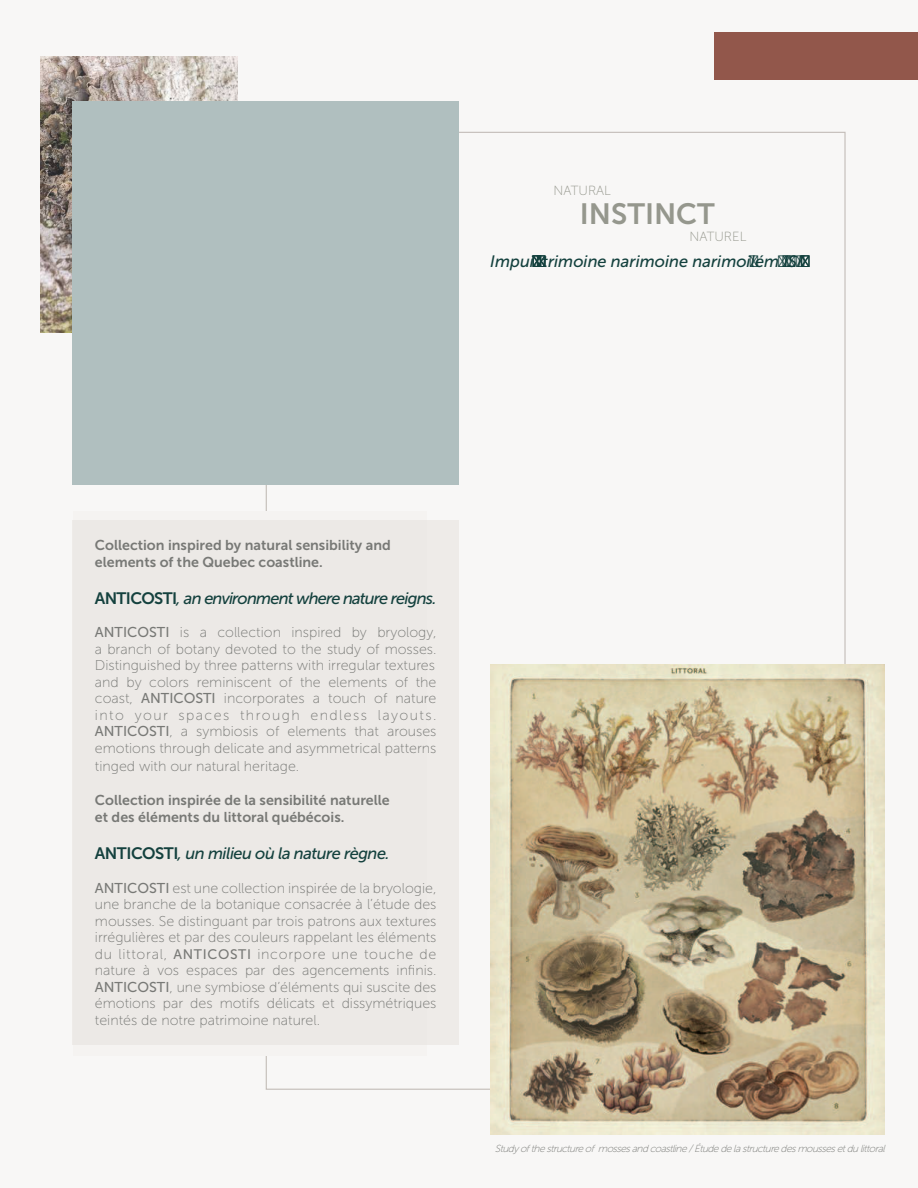
<style>
.page{position:relative;width:918px;height:1188px;background:#f8f7f6}
.page>*{position:absolute;margin:0;border:0;box-sizing:border-box;transform-origin:0 0}
.t1{font:29.25px "Museo Sans 700";color:#95978d}
.t2{font:italic 16.5px "Museo Sans 500";color:#14413e}
.t3{font:italic 16.5px "Museo Sans 500";letter-spacing:-.05em;color:#14413e}
.t4{font:italic 16.5px "Museo Sans 500";letter-spacing:-.03em;color:#14413e}
.t5{font:14.25px/16.6px "Museo Sans 100";color:#787976;text-align:justify}
.t6{font:14.25px/17.1px "Museo Sans 700";color:#787976}
.t7{font:13.2px "Museo Sans 100";color:#95978d}
.t8{font:italic 10.2px "Museo Sans 100";color:#787976}
.s1{font-family:"Museo Sans 700";font-style:normal}
.s2{font-family:"Museo Sans 500"}
.s3{font-family:"Museo Sans 500";font-size:13.8px}
</style>
<div class="page">
<div style="left:715px;top:33px;width:203px;height:47px;background:#92574b"></div>
<img style="left:41px;top:56px;width:197px;height:276px">
<div style="left:73px;top:511px;width:354px;height:545px;background:#f5f3f1"></div>
<div style="left:72px;top:101px;width:387px;height:384px;background:#b0bfbf"></div>
<img style="left:490px;top:664px;width:395px;height:471px">
<div style="left:72px;top:520px;width:387px;height:524px;background:#ece9e6"></div>
<p class="t7" style="left:553px;top:184px;width:59px">NATURAL</p>
<h1 class="t1" style="left:580px;top:202px;width:136px">INSTINCT</h1>
<p class="t2" style="left:490px;top:255px;width:323px">ImpuiTd1.186.trimoine narimoine narimoi1lém90INSTINCT</p>
<p class="t7" style="left:689px;top:229px;width:59px">NATUREL</p>
<p class="t6" style="left:95px;top:538px;width:297px">Collection inspired by natural sensibility and elements of the Quebec coastline.</p>
<p class="t3" style="left:95px;top:592px;width:343px"><span class="s1">ANTICOSTI</span>, an environment where nature reigns.</p>
<p class="t5" style="left:95px;top:625px;width:343px"><span class="s2">ANTICOSTI</span> is a collection inspired by bryology, a branch of botany devoted to the study of mosses.<br>Distinguished by three patterns with irregular textures and by colors reminiscent of the elements of the coast, <span class="s2">ANTICOSTI</span> incorporates a touch of nature into your spaces through endless layouts.<br><span class="s2">ANTICOSTI</span>, a symbiosis of elements that arouses emotions through delicate and asymmetrical patterns</p>
<p class="t5" style="left:95px;top:758px;width:206px">tinged with our natural heritage.</p>
<p class="t6" style="left:95px;top:793px;width:296px">Collection inspirée de la sensibilité naturelle et des éléments du littoral québécois.</p>
<p class="t4" style="left:95px;top:847px;width:296px"><span class="s1">ANTICOSTI</span>, un milieu où la nature règne.</p>
<p class="t5" style="left:95px;top:880px;width:343px"><span class="s2">ANTICOSTI</span> est une collection inspirée de la bryologie, une branche de la botanique consacrée à l’étude des mousses. Se distinguant par trois patrons aux textures irrégulières et par des couleurs rappelant les éléments du littoral, <span class="s3">ANTICOSTI</span> incorpore une touche de nature à vos espaces par des agencements infinis.<br><span class="s2">ANTICOSTI</span>, une symbiose d’éléments qui suscite des émotions par des motifs délicats et dissymétriques teintés de notre patrimoine naturel.</p>
<p class="t8" style="left:495px;top:1143px;width:394px">Study ofthestructureof mossesandcoastline/Étudedelastructuredesmoussesetdulittoral</p>
</div>
